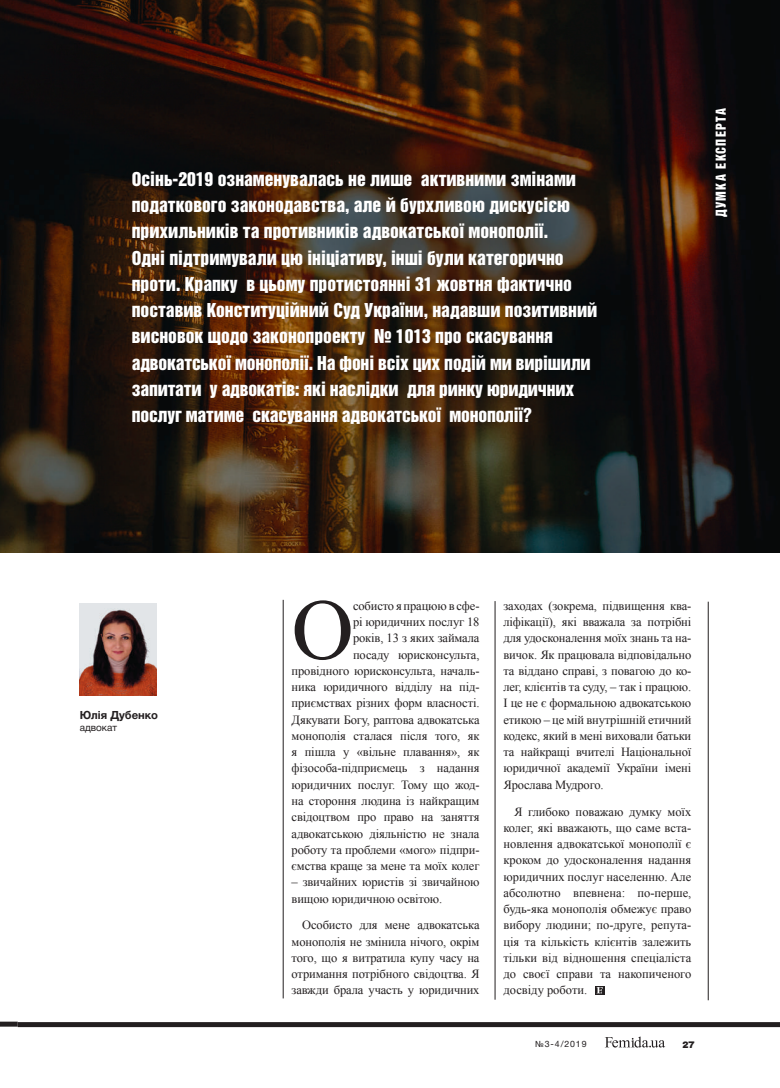
<style>
.page{position:relative;width:780px;height:1088px;background:#fff}
.page>*{position:absolute;margin:0;border:0;box-sizing:border-box;transform-origin:0 0}
.t1{font:86.12px "Times New Roman";color:#231f20}
.t2{font:17.5px/26.2px "Helvetica Inserat LT Std";color:#fff}
.t3{font:12.5px/16.2px "Times New Roman";letter-spacing:-.01em;color:#231f20;text-align:justify}
.t4{font:12.5px "Helvetica Inserat LT Std";letter-spacing:.1em;color:#fff}
.t5{font:700 11.25px "Helvetica Neue Cyr";color:#231f20}
.t6{font:10px "Helvetica Neue Cyr";color:#231f20}
.t7{font:8.75px "Helvetica Neue Cyr";color:#231f20}
.t8{font:900 8.75px "Pragmatica";color:#231f20}
</style>
<div class="page">
<div style="left:18px;top:1022px;width:762px;height:5px;background:#231f20"></div>
<svg style="left:604px;top:1036px;width:61px;height:11px"></svg>
<div style="left:0;top:1021px;width:18px;height:5px;background:#231f20"></div>
<img style="left:0;top:0;width:780px;height:553px">
<img style="left:80px;top:603px;width:76px;height:92px">
<hr style="left:283px;top:600px;width:1px;height:398px;background:#231f20">
<hr style="left:494px;top:601px;width:1px;height:399px;background:#231f20">
<hr style="left:707px;top:602px;width:1px;height:398px;background:#231f20">
<svg style="left:595px;top:986px;width:9px;height:8px"></svg>
<svg style="left:596px;top:987px;width:6px;height:6px"></svg>
<p class="t2" style="left:132px;top:166px;width:467px">Осінь-2019 ознаменувалась не лише активними змінами податкового законодавства, але й бурхливою дискусією прихильників та противників адвокатської монополії.<br>Одні підтримували цю ініціативу, інші були категорично проти. Крапку в цьому протистоянні 31 жовтня фактично поставив Конституційний Суд України, надавши позитивний висновок щодо законопроекту № 1013 про скасування адвокатської монополії. На фоні всіх цих подій ми вирішили запитати у адвокатів: які наслідки для ринку юридичних послуг матиме скасування адвокатської монополії?</p>
<p class="t4" style="left:713px;top:217px;width:109px;rotate:-90deg">думка експерта</p>
<p class="t5" style="left:80px;top:708px;width:80px">Юлія Дубенко</p>
<p class="t6" style="left:80px;top:722px;width:39px">адвокат</p>
<h1 class="t1" style="left:291px;top:572px;width:64px">О</h1>
<p class="t3" style="left:291px;top:597px;width:189px;text-align:right">собисто я працюю в сфе-<br>рі юридичних послуг 18<br>років, 13 з яких займала<br>посаду юрисконсульта,<br>провідного юрисконсульта, началь&shy;ника юридичного відділу на під&shy;приємствах різних форм власності.<br>Дякувати Богу, раптова адвокатська монополія сталася після того, як я пішла у «вільне плавання», як фізособа-підприємець з надання юридичних послуг. Тому що жод&shy;на стороння людина із найкращим свідоцтвом про право на заняття адвокатською діяльністю не знала роботу та проблеми «мого» підпри&shy;ємства краще за мене та моїх колег</p>
<p class="t3" style="left:291px;top:874px;width:189px">– звичайних юристів зі звичайною вищою юридичною освітою.</p>
<p class="t3" style="left:291px;top:917px;width:189px;text-indent:11px">Особисто для мене адвокатська монополія не змінила нічого, окрім того, що я витратила купу часу на отримання потрібного свідоцтва. Я завжди брала участь у юридичних</p>
<p class="t3" style="left:503px;top:597px;width:189px">заходах (зокрема, підвищення ква&shy;ліфікації), які вважала за потрібні для удосконалення моїх знань та на&shy;вичок. Як працювала відповідально та віддано справі, з повагою до ко&shy;лег, клієнтів та суду, – так і працюю.<br>І це не є формальною адвокатською етикою – це мій внутрішній етичний кодекс, який в мені виховали батьки та найкращі вчителі Національної юридичної академії України імені Ярослава Мудрого.</p>
<p class="t3" style="left:503px;top:803px;width:189px;text-indent:11px">Я глибоко поважаю думку моїх колег, які вважають, що саме вста&shy;новлення адвокатської монополії є кроком до удосконалення надання юридичних послуг населенню. Але абсолютно впевнена: по-перше, будь-яка монополія обмежує право вибору людини; по-друге, репута&shy;ція та кількість клієнтів залежить тільки від відношення спеціаліста до своєї справи та накопиченого досвіду роботи.</p>
<p class="t7" style="left:535px;top:1039px;width:53px">№3-4/2019</p>
<p class="t8" style="left:682px;top:1039px;width:14px">27</p>
</div>
